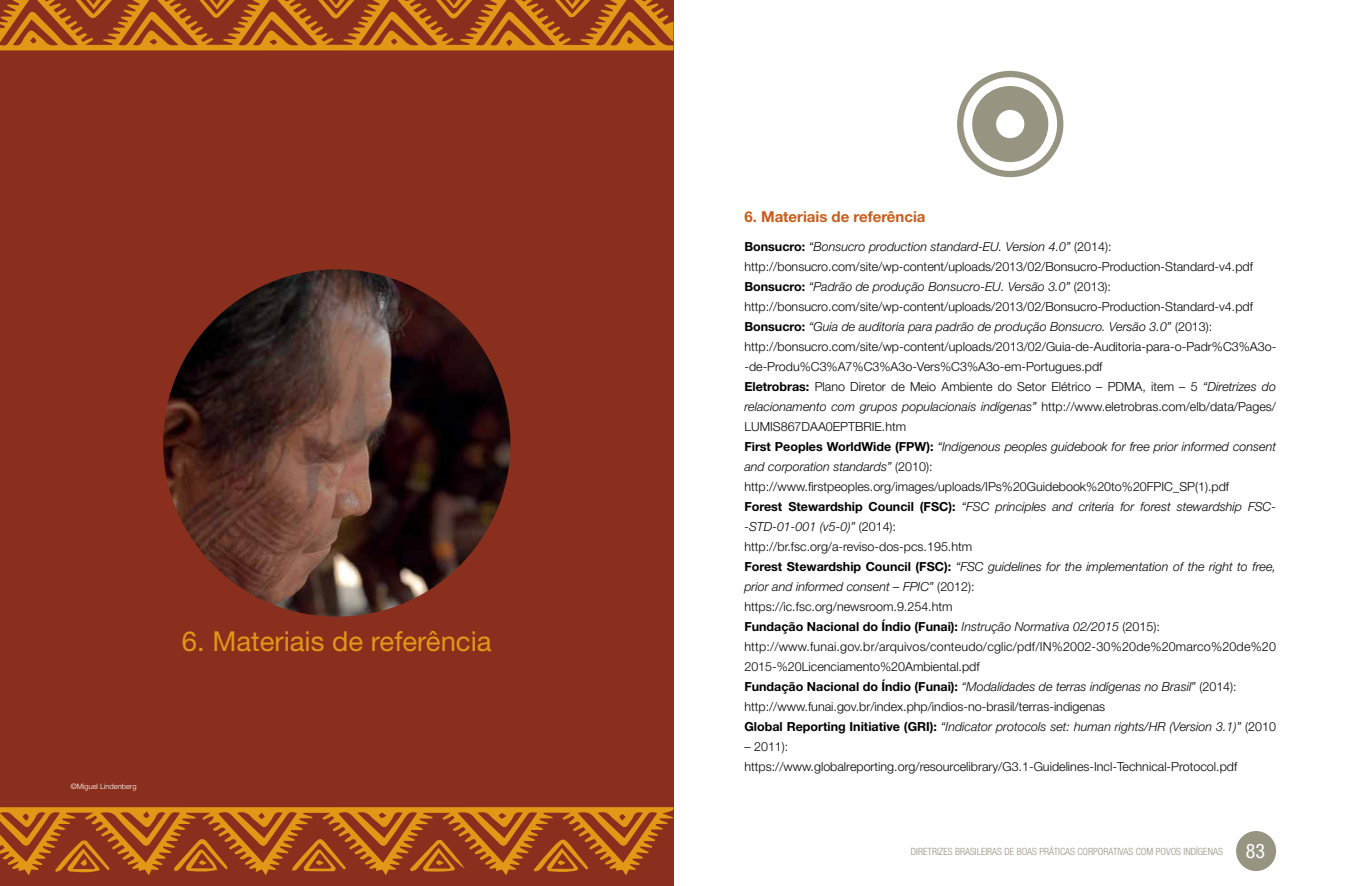
<style>
.page{position:relative;width:1347px;height:886px;background:#fff}
.page>*{position:absolute;margin:0;border:0;box-sizing:border-box;transform-origin:0 0}
.t1{font:27.5px "Helvetica Neue LT Std";color:#e29717}
.t2{font:700 15px "Helvetica Neue LT Std";color:#c85c1a}
.t3{font:300 12.5px/20px "Helvetica Neue LT Std";color:#000}
.t4{font:300 condensed 10px "Helvetica Neue LT Std";color:#989482}
.t5{font:300 7.5px "Helvetica Neue LT Std";color:#fff}
.s1{font-weight:700}
.s2{font-style:italic}
.s3{font-weight:400;font-size:20px;color:#fff}
</style>
<div class="page">
<div style="left:0;top:0;width:673px;height:886px;background:#8a2f1d"></div>
<svg style="left:0;top:807px;width:674px;height:68px"></svg>
<svg style="left:0;top:0;width:673px;height:50px"></svg>
<img style="left:163px;top:269px;width:347px;height:348px;border-radius:174px">
<div style="left:957px;top:71px;width:106px;height:106px;background:#989482;border-radius:50%"></div>
<div style="left:963px;top:77px;width:94px;height:94px;background:#fff;border-radius:50%"></div>
<div style="left:972px;top:86px;width:76px;height:76px;background:#989482;border-radius:50%"></div>
<div style="left:996px;top:110px;width:28px;height:28px;background:#fff;border-radius:50%"></div>
<div style="left:1236px;top:831px;width:40px;height:40px;background:#989482;border-radius:50%"></div>
<h1 class="t1" style="left:182px;top:624px;width:311px">6. M ateriais de referência</h1>
<p class="t5" style="left:71px;top:782px;width:67px">©Miguel Lindenberg</p>
<p class="t2" style="left:744px;top:207px;width:183px">6. Materiais de referência</p>
<p class="t3" style="left:744px;top:236px;width:533px"><span class="s1">Bonsucro:</span> <span class="s2">“Bonsucro production standard-EU. Version 4.0”</span> (2014): http://bonsucro.com/site/wp-content/uploads/2013/02/Bonsucro-Production-Standard-v4.pdf <span class="s1">Bonsucro:</span> <span class="s2">“Padrão de produção Bonsucro-EU. Versão 3.0”</span> (2013): http://bonsucro.com/site/wp-content/uploads/2013/02/Bonsucro-Production-Standard-v4.pdf <span class="s1">Bonsucro:</span> <span class="s2">“Guia de auditoria para padrão de produção Bonsucro. Versão 3.0”</span> (2013): http://bonsucro.com/site/wp-content/uploads/2013/02/Guia-de-Auditoria-para-o-Padr%C3%A3o--de-Produ%C3%A7%C3%A3o-Vers%C3%A3o-em-Portugues.pdf<br><span class="s1">Eletrobras:</span> Plano Diretor de Meio Ambiente do Setor Elétrico – PDMA, item – 5 <span class="s2">“Diretrizes do relacionamento com grupos populacionais indígenas”</span> http://www.eletrobras.com/elb/data/Pages/ LUMIS867DAA0EPTBRIE.htm<br><span class="s1">First Peoples WorldWide (FPW):</span> <span class="s2">“Indigenous peoples guidebook for free prior informed consent and corporation standards”</span> (2010): http://www.firstpeoples.org/images/uploads/IPs%20Guidebook%20to%20FPIC_SP(1).pdf<br><span class="s1">Forest Stewardship Council (FSC):</span> <span class="s2">“FSC principles and criteria for forest stewardship FSC--STD-01-001 (v5-0)”</span> (2014):<br>http://br.fsc.org/a-reviso-dos-pcs.195.htm<br><span class="s1">Forest Stewardship Council (FSC):</span> <span class="s2">“FSC guidelines for the implementation of the right to free, prior and informed consent – FPIC”</span> (2012):<br>https://ic.fsc.org/newsroom.9.254.htm<br><span class="s1">Fundação Nacional do Índio (Funai):</span> <span class="s2">Instrução Normativa 02/2015</span> (2015): http://www.funai.gov.br/arquivos/conteudo/cglic/pdf/IN%2002-30%20de%20marco%20de%20<br>2015-%20Licenciamento%20Ambiental.pdf<br><span class="s1">Fundação Nacional do Índio (Funai):</span> <span class="s2">“Modalidades de terras indígenas no Brasil”</span> (2014): http://www.funai.gov.br/index.php/indios-no-brasil/terras-indigenas<br><span class="s1">Global Reporting Initiative (GRI):</span> <span class="s2">“Indicator protocols set: human rights/HR (Version 3.1)”</span> (2010</p>
<p class="t3" style="left:744px;top:736px;width:494px">– 2011): https://www.globalreporting.org/resourcelibrary/G3.1-Guidelines-Incl-Technical-Protocol.pdf</p>
<p class="t4" style="left:911px;top:845px;width:356px">DIRETRIZES BRASILEIRAS DE BOAS PRÁTICAS CORPORATIVAS COM POVOS INDÍGENAS <span class="s3">83</span></p>
</div>
